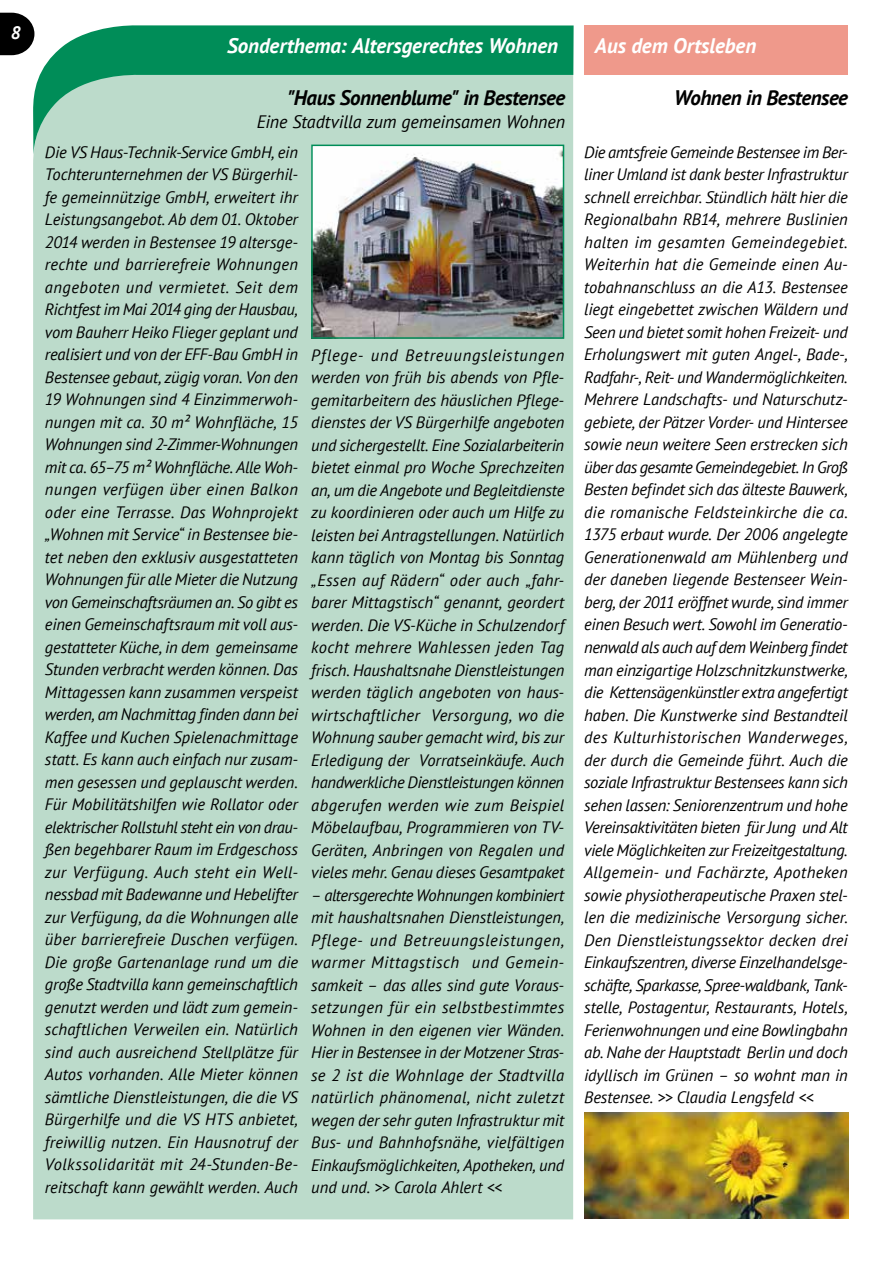
<style>
.page{position:relative;width:893px;height:1263px;background:#fff}
.page>*{position:absolute;margin:0;border:0;box-sizing:border-box;transform-origin:0 0}
.t1{font:italic 700 21px "PT Sans";color:#fff}
.t2{font:italic 700 21px "PT Sans";letter-spacing:-.02em;color:#000}
.t3{font:italic 18px "PT Sans";letter-spacing:-.005em;color:#000}
.t4{font:italic 700 18px "PT Sans";color:#fff}
.t5{font:italic 16.5px/22.5px "PT Sans";letter-spacing:-.005em;color:#000;text-align:justify}
</style>
<div class="page">
<div style="left:33px;top:155px;width:540px;height:1064px;background:#bcdbcb"></div>
<svg style="left:0;top:13px;width:33px;height:42px"></svg>
<svg style="left:33px;top:25px;width:541px;height:130px;background:#73bd9e"></svg>
<div style="left:584px;top:26px;width:264px;height:49px;background:#ef998b"></div>
<img style="left:314px;top:148px;width:247px;height:188px">
<div style="left:311px;top:145px;width:253px;height:194px;border:2px solid #008d58"></div>
<img style="left:585px;top:1112px;width:263px;height:106px">
<p class="t4" style="left:11px;top:21px;width:11px">8</p>
<p class="t1" style="left:227px;top:31px;width:333px">Sonderthema: Altersgerechtes Wohnen</p>
<p class="t1" style="left:595px;top:31px;width:163px">Aus dem Ortsleben</p>
<p class="t2" style="left:287px;top:84px;width:279px">"Haus Sonnenblume" in Bestensee</p>
<p class="t2" style="left:674px;top:84px;width:176px">Wohnen in Bestensee</p>
<p class="t3" style="left:257px;top:110px;width:310px">Eine Stadtvilla zum gemeinsamen Wohnen</p>
<p class="t5" style="left:45px;top:140px;width:255px">Die VS Haus-Technik-Service GmbH, ein Tochterunternehmen der VS Bürgerhil&shy;fe gemeinnützige GmbH, erweitert ihr Leistungsangebot. Ab dem 01. Oktober 2014 werden in Bestensee 19 altersge&shy;rechte und barrierefreie Wohnungen angeboten und vermietet. Seit dem Richtfest im Mai 2014 ging der Hausbau, vom Bauherr Heiko Flieger geplant und realisiert und von der EFF-Bau GmbH in Bestensee gebaut, zügig voran. Von den 19 Wohnungen sind 4 Einzimmerwoh&shy;nungen mit ca. 30 m² Wohnfläche, 15<br>Wohnungen sind 2-Zimmer-Wohnungen mit ca. 65–75 m² Wohnfläche. Alle Woh&shy;nungen verfügen über einen Balkon oder eine Terrasse. Das Wohnprojekt „Wohnen mit Service“ in Bestensee bie&shy;tet neben den exklusiv ausgestatteten Wohnungen für alle Mieter die Nutzung von Gemeinschaftsräumen an. So gibt es einen Gemeinschaftsraum mit voll aus&shy;gestatteter Küche, in dem gemeinsame Stunden verbracht werden können. Das Mittagessen kann zusammen verspeist werden, am Nachmittag finden dann bei Kaffee und Kuchen Spielenachmittage statt. Es kann auch einfach nur zusam&shy;men gesessen und geplauscht werden.<br>Für Mobilitätshilfen wie Rollator oder elektrischer Rollstuhl steht ein von drau&shy;ßen begehbarer Raum im Erdgeschoss zur Verfügung. Auch steht ein Well&shy;nessbad mit Badewanne und Hebelifter zur Verfügung, da die Wohnungen alle über barrierefreie Duschen verfügen.<br>Die große Gartenanlage rund um die große Stadtvilla kann gemeinschaftlich genutzt werden und lädt zum gemein&shy;schaftlichen Verweilen ein. Natürlich sind auch ausreichend Stellplätze für Autos vorhanden. Alle Mieter können sämtliche Dienstleistungen, die die VS Bürgerhilfe und die VS HTS anbietet, freiwillig nutzen. Ein Hausnotruf der Volkssolidarität mit 24-Stunden-Be&shy;reitschaft kann gewählt werden. Auch</p>
<p class="t5" style="left:584px;top:140px;width:265px">Die amtsfreie Gemeinde Bestensee im Ber&shy;liner Umland ist dank bester Infrastruktur schnell erreichbar. Stündlich hält hier die Regionalbahn RB14, mehrere Buslinien halten im gesamten Gemeindegebiet.<br>Weiterhin hat die Gemeinde einen Au&shy;tobahnanschluss an die A13. Bestensee liegt eingebettet zwischen Wäldern und Seen und bietet somit hohen Freizeit- und Erholungswert mit guten Angel-, Bade-, Radfahr-, Reit- und Wandermöglichkeiten.<br>Mehrere Landschafts- und Naturschutz&shy;gebiete, der Pätzer Vorder- und Hintersee sowie neun weitere Seen erstrecken sich über das gesamte Gemeindegebiet. In Groß Besten befindet sich das älteste Bauwerk, die romanische Feldsteinkirche die ca.<br>1375 erbaut wurde. Der 2006 angelegte Generationenwald am Mühlenberg und der daneben liegende Bestenseer Wein&shy;berg, der 2011 eröffnet wurde, sind immer einen Besuch wert. Sowohl im Generatio&shy;nenwald als auch auf dem Weinberg findet man einzigartige Holzschnitzkunstwerke, die Kettensägenkünstler extra angefertigt haben. Die Kunstwerke sind Bestandteil des Kulturhistorischen Wanderweges, der durch die Gemeinde führt. Auch die soziale Infrastruktur Bestensees kann sich sehen lassen: Seniorenzentrum und hohe Vereinsaktivitäten bieten für Jung und Alt viele Möglichkeiten zur Freizeitgestaltung.<br>Allgemein- und Fachärzte, Apotheken sowie physiotherapeutische Praxen stel&shy;len die medizinische Versorgung sicher.<br>Den Dienstleistungssektor decken drei Einkaufszentren, diverse Einzelhandelsge&shy;schäfte, Sparkasse, Spree-waldbank, Tank&shy;stelle, Postagentur, Restaurants, Hotels, Ferienwohnungen und eine Bowlingbahn ab. Nahe der Hauptstadt Berlin und doch idyllisch im Grünen – so wohnt man in Bestensee. &gt;&gt; Claudia Lengsfeld &lt;&lt;</p>
<p class="t5" style="left:311px;top:343px;width:255px">Pflege- und Betreuungsleistungen werden von früh bis abends von Pfle&shy;gemitarbeitern des häuslichen Pflege&shy;dienstes der VS Bürgerhilfe angeboten und sichergestellt. Eine Sozialarbeiterin bietet einmal pro Woche Sprechzeiten an, um die Angebote und Begleitdienste zu koordinieren oder auch um Hilfe zu leisten bei Antragstellungen. Natürlich kann täglich von Montag bis Sonntag „Essen auf Rädern“ oder auch „fahr&shy;barer Mittagstisch“ genannt, geordert werden. Die VS-Küche in Schulzendorf kocht mehrere Wahlessen jeden Tag frisch. Haushaltsnahe Dienstleistungen werden täglich angeboten von haus&shy;wirtschaftlicher Versorgung, wo die Wohnung sauber gemacht wird, bis zur Erledigung der Vorratseinkäufe. Auch handwerkliche Dienstleistungen können abgerufen werden wie zum Beispiel Möbelaufbau, Programmieren von TV-Geräten, Anbringen von Regalen und vieles mehr. Genau dieses Gesamtpaket</p>
<p class="t5" style="left:311px;top:883px;width:255px">– altersgerechte Wohnungen kombiniert mit haushaltsnahen Dienstleistungen, Pflege- und Betreuungsleistungen, warmer Mittagstisch und Gemein&shy;samkeit – das alles sind gute Voraus&shy;setzungen für ein selbstbestimmtes Wohnen in den eigenen vier Wänden.<br>Hier in Bestensee in der Motzener Stras&shy;se 2 ist die Wohnlage der Stadtvilla natürlich phänomenal, nicht zuletzt wegen der sehr guten Infrastruktur mit Bus- und Bahnhofsnähe, vielfältigen Einkaufsmöglichkeiten, Apotheken, und und und. &gt;&gt; Carola Ahlert &lt;&lt;</p>
</div>
